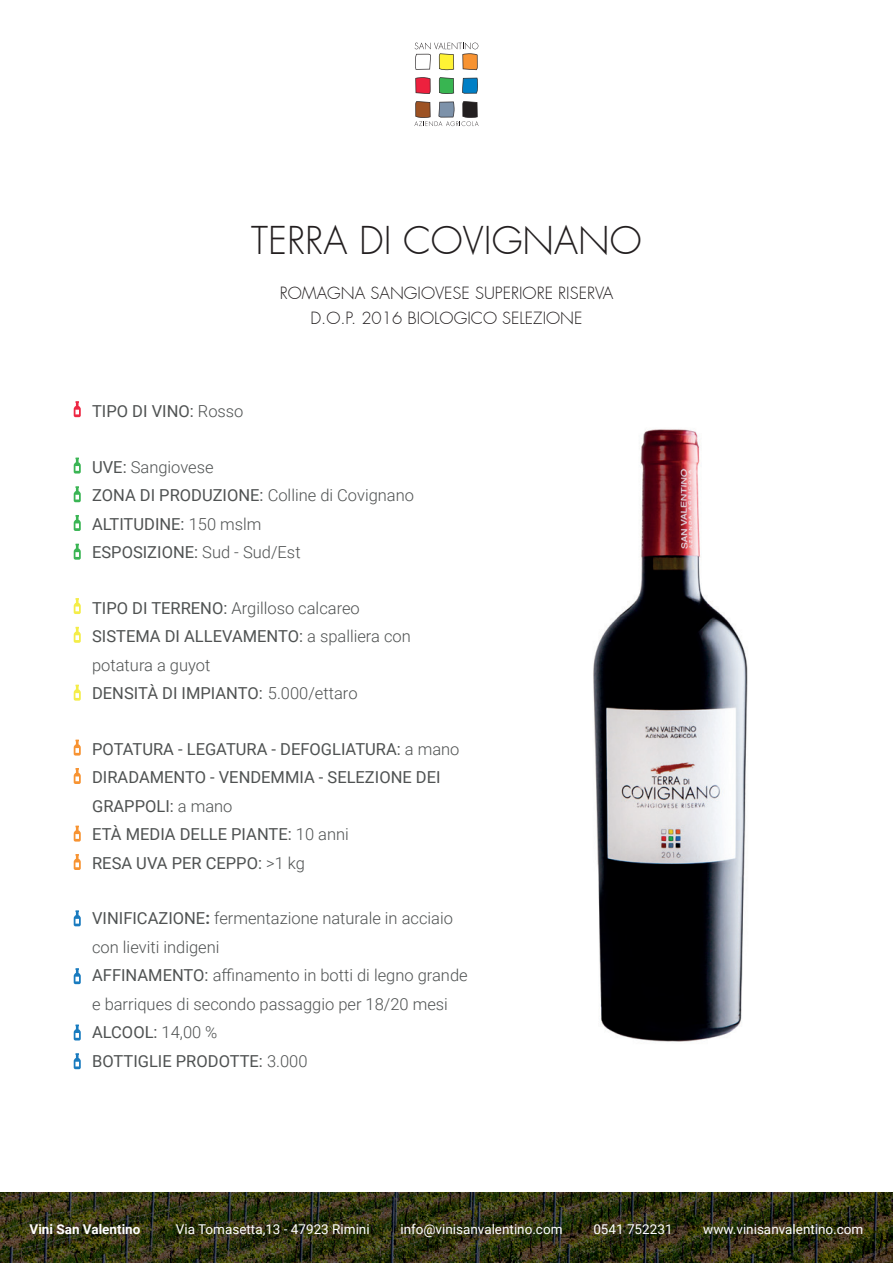
<style>
.page{position:relative;width:893px;height:1263px;background:#fff}
.page>*{position:absolute;margin:0;border:0;box-sizing:border-box;transform-origin:0 0}
.t1{font:300 37.5px "Futura";color:#231f20}
.t2{font:300 16.5px/28.5px "Roboto";color:#4f5252}
.t3{font:16.5px/28.5px "Roboto";color:#4f5252}
.t4{font:300 16.5px/25.5px "Futura";color:#231f20;text-align:center}
.t5{font:13.5px "Roboto";color:#fff}
.t6{font:700 13.5px "Roboto";color:#fff}
.s1{font-weight:300}
.s2{font-weight:400}
.s3{font-weight:700}
</style>
<div class="page">
<svg style="left:415px;top:77px;width:15px;height:17px"></svg>
<svg style="left:439px;top:77px;width:15px;height:17px"></svg>
<svg style="left:462px;top:78px;width:16px;height:16px"></svg>
<svg style="left:415px;top:43px;width:63px;height:27px"></svg>
<svg style="left:414px;top:101px;width:65px;height:25px"></svg>
<img style="left:1px;top:1193px;width:891px;height:69px">
<img style="left:593px;top:429px;width:155px;height:613px">
<svg style="left:74px;top:401px;width:7px;height:16px"></svg>
<svg style="left:74px;top:458px;width:7px;height:15px"></svg>
<svg style="left:74px;top:486px;width:7px;height:16px"></svg>
<svg style="left:74px;top:515px;width:7px;height:16px"></svg>
<svg style="left:74px;top:544px;width:7px;height:16px"></svg>
<svg style="left:74px;top:598px;width:7px;height:16px"></svg>
<svg style="left:74px;top:627px;width:7px;height:16px"></svg>
<svg style="left:74px;top:685px;width:7px;height:16px"></svg>
<svg style="left:74px;top:740px;width:7px;height:15px"></svg>
<svg style="left:74px;top:768px;width:7px;height:16px"></svg>
<svg style="left:74px;top:826px;width:7px;height:15px"></svg>
<svg style="left:74px;top:854px;width:7px;height:16px"></svg>
<svg style="left:74px;top:910px;width:7px;height:16px"></svg>
<svg style="left:74px;top:968px;width:7px;height:16px"></svg>
<svg style="left:74px;top:1024px;width:7px;height:16px"></svg>
<svg style="left:74px;top:1053px;width:7px;height:16px"></svg>
<h1 class="t1" style="left:251px;top:218px;width:392px">TERRA DI COVIGNANO</h1>
<p class="t4" style="left:280px;top:280px;width:335px">ROMAGNA SANGIOVESE SUPERIORE RISERVA<br>D.O.P. 2016 BIOLOGICO SELEZIONE</p>
<p class="t3" style="left:92px;top:396px;width:153px">TIPO DI VINO: <span class="s1">Rosso</span></p>
<p class="t2" style="left:92px;top:452px;width:323px"><span class="s2">UVE:</span> Sangiovese<br><span class="s2">ZONA DI PRODUZIONE:</span> Colline di Covignano<br><span class="s2">ALTITUDINE:</span> 150 mslm<br><span class="s2">ESPOSIZIONE:</span> Sud - Sud/Est</p>
<p class="t2" style="left:92px;top:593px;width:320px"><span class="s2">TIPO DI TERRENO:</span> Argilloso calcareo<br><span class="s2">SISTEMA DI ALLEVAMENTO:</span> a spalliera con potatura a guyot<br><span class="s2">DENSITÀ DI IMPIANTO:</span> 5.000/ettaro</p>
<p class="t3" style="left:92px;top:734px;width:369px">POTATURA - LEGATURA - DEFOGLIATURA: <span class="s1">a mano<br></span>DIRADAMENTO - VENDEMMIA - SELEZIONE DEI<br>GRAPPOLI: <span class="s1">a mano<br></span>ETÀ MEDIA DELLE PIANTE: <span class="s1">10 anni<br></span>RESA UVA PER CEPPO: <span class="s1">&gt;1 kg</span></p>
<p class="t2" style="left:92px;top:903px;width:377px"><span class="s2">VINIFICAZIONE</span><span class="s3">:</span> fermentazione naturale in acciaio con lieviti indigeni<br><span class="s2">AFFINAMENTO:</span> affinamento in botti di legno grande e barriques di secondo passaggio per 18/20 mesi <span class="s2">ALCOOL:</span> 14,00 %<br><span class="s2">BOTTIGLIE PRODOTTE:</span> 3.000</p>
<p class="t6" style="left:30px;top:1220px;width:112px">Vini San Valentino</p>
<p class="t5" style="left:176px;top:1220px;width:195px">Via Tomasetta,13 - 47923 Rimini</p>
<p class="t5" style="left:400px;top:1220px;width:164px">info@vinisanvalentino.com</p>
<p class="t5" style="left:593px;top:1220px;width:81px">0541 752231</p>
<p class="t5" style="left:703px;top:1220px;width:162px">www.vinisanvalentino.com</p>
</div>
